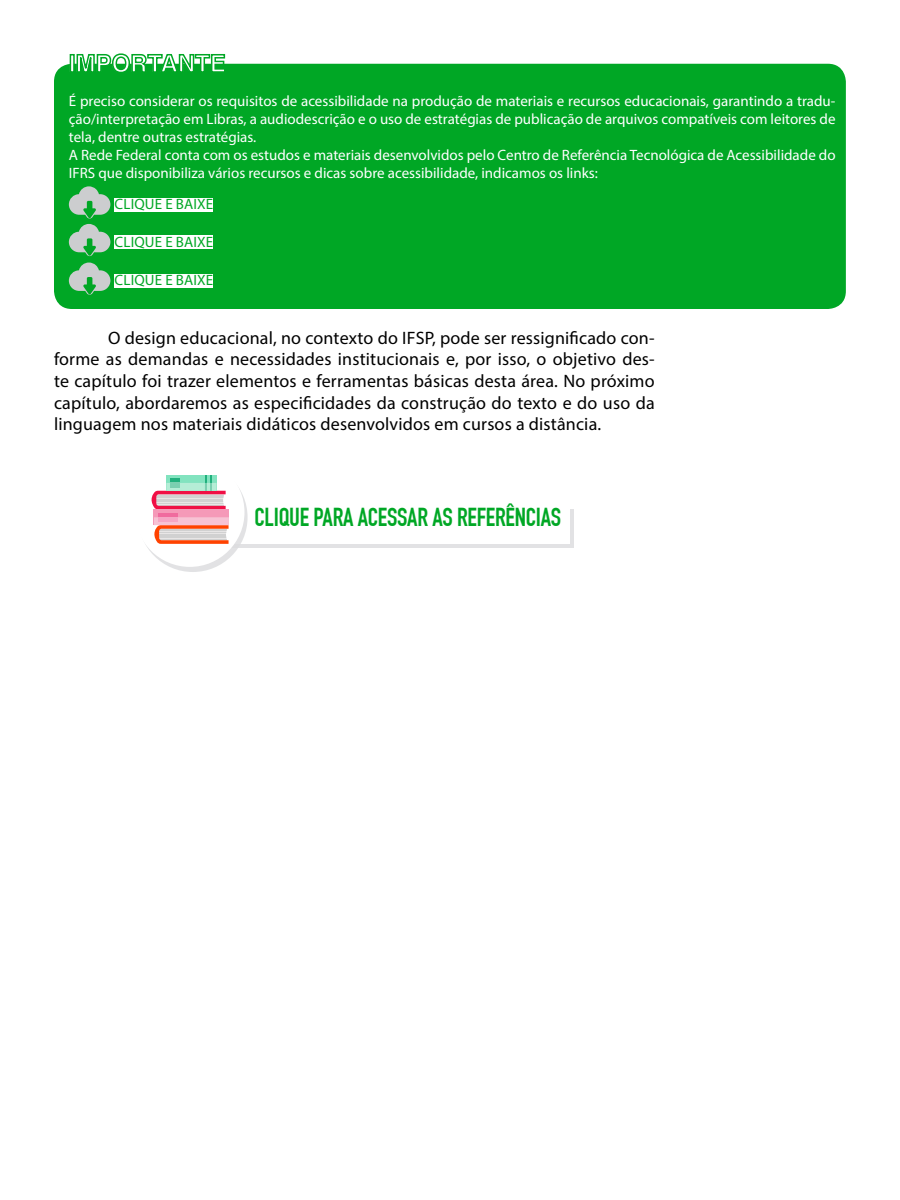
<style>
.page{position:relative;width:900px;height:1200px;background:#fff}
.page>*{position:absolute;margin:0;border:0;box-sizing:border-box;transform-origin:0 0}
.Título{font:700 25.35px "DIN Condensed";letter-spacing:-.01em;color:#00a725}
.t1{font:700 24px "Helvetica";color:#fff}
.texto{font:18px/21.6px "Myriad Pro";letter-spacing:.01em;color:#000;text-align:justify}
.box{font:15px/18px "Myriad Pro";color:#fff;text-align:justify}
.box-2{font:15px "Myriad Pro";letter-spacing:.01em;color:#00a725}
</style>
<div class="page">
<div style="left:54px;top:64px;width:792px;height:245px;background:#00a725;border-radius:18px"></div>
<div style="left:70px;top:54px;width:5px;height:19px;border:2px solid #00a725"></div>
<svg style="left:76px;top:53px;width:150px;height:11px"></svg>
<svg style="left:69px;top:186px;width:41px;height:70px"></svg>
<svg style="left:69px;top:263px;width:41px;height:32px"></svg>
<div style="left:115px;top:198px;width:98px;height:13px;background:#fff"></div>
<div style="left:115px;top:235px;width:98px;height:14px;background:#fff"></div>
<div style="left:115px;top:274px;width:98px;height:14px;background:#fff"></div>
<div style="left:229px;top:509px;width:345px;height:39px;background:#dcdddf"></div>
<div style="left:221px;top:486px;width:348px;height:58px;background:#fff"></div>
<div style="left:138px;top:463px;width:110px;height:109px;background:#dcdddf;border-radius:50%"></div>
<div style="left:135px;top:457px;width:109px;height:110px;background:#fff;border-radius:50%"></div>
<div style="left:154px;top:509px;width:75px;height:16px;background:#f599b8"></div>
<div style="left:159px;top:513px;width:19px;height:9px;background:#f06b9e"></div>
<svg style="left:153px;top:517px;width:76px;height:27px;background:#eda89b"></svg>
<div style="left:159px;top:517px;width:19px;height:5px;background:#f5a6c4"></div>
<svg style="left:151px;top:475px;width:75px;height:34px"></svg>
<div style="left:170px;top:483px;width:10px;height:5px;background:#7acfb0"></div>
<p class="t1" style="left:69px;top:44px;width:158px">IMPORTANTE</p>
<p class="box" style="left:69px;top:92px;width:768px">É preciso considerar os requisitos de acessibilidade na produção de materiais e recursos educacionais, garantindo a tradu&shy;ção/interpretação em Libras, a audiodescrição e o uso de estratégias de publicação de arquivos compatíveis com leitores de tela, dentre outras estratégias.</p>
<p class="box" style="left:69px;top:146px;width:768px">A Rede Federal conta com os estudos e materiais desenvolvidos pelo Centro de Referência Tecnológica de Acessibilidade do<br>IFRS que disponibiliza vários recursos e dicas sobre acessibilidade, indicamos os links:</p>
<p class="box-2" style="left:115px;top:195px;width:100px">CLIQUE E BAIXE</p>
<p class="box-2" style="left:115px;top:232px;width:100px">CLIQUE E BAIXE</p>
<p class="box-2" style="left:115px;top:271px;width:100px">CLIQUE E BAIXE</p>
<p class="texto" style="left:54px;top:327px;width:602px;text-indent:54px">O design educacional, no contexto do IFSP, pode ser ressignificado con&shy;forme as demandas e necessidades institucionais e, por isso, o objetivo des&shy;te capítulo foi trazer elementos e ferramentas básicas desta área. No próximo capítulo, abordaremos as especificidades da construção do texto e do uso da linguagem nos materiais didáticos desenvolvidos em cursos a distância.</p>
<p class="Título" style="left:255px;top:502px;width:308px">CLIQUE PARA ACESSAR AS REFERÊNCIAS</p>
</div>
